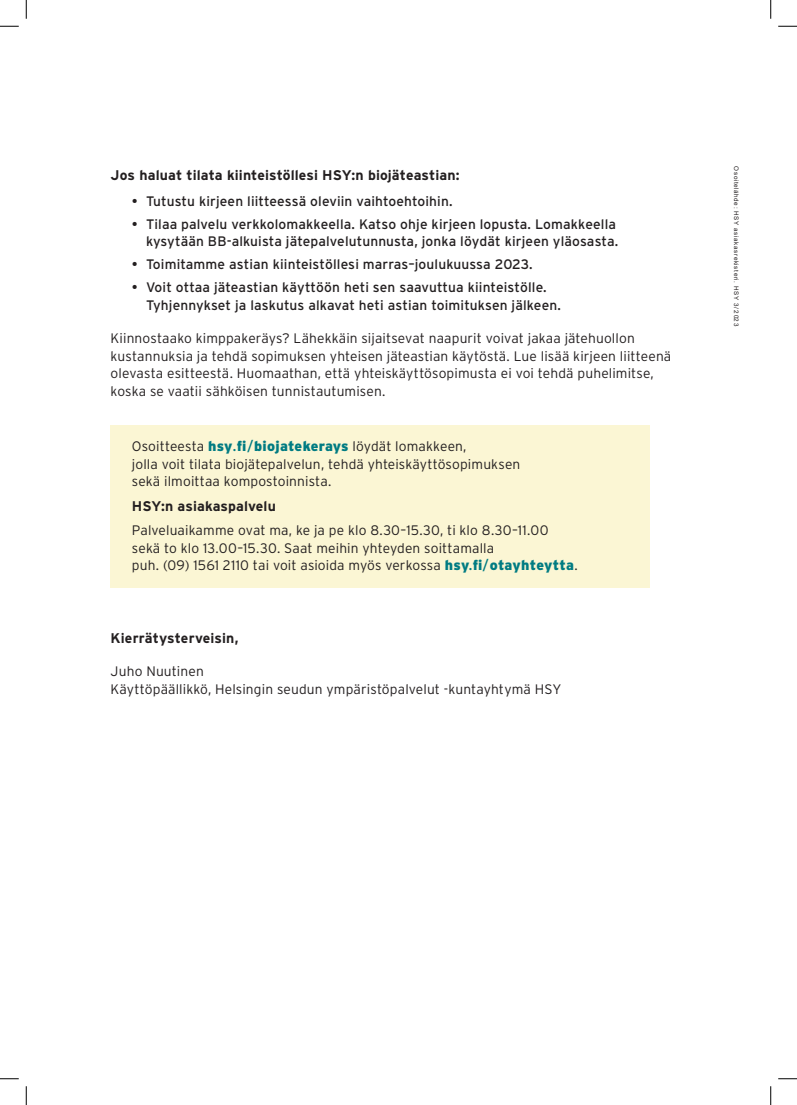
<style>
.page{position:relative;width:797px;height:1105px;background:#fff}
.page>*{position:absolute;margin:0;border:0;box-sizing:border-box;transform-origin:0 0}
.t1{font:700 14px "Interstate";letter-spacing:.005em;color:#231f20}
.t2{font:300 13.75px/17.5px "Interstate";letter-spacing:.01em;color:#231f20}
.t3{font:13.75px/17.5px "Interstate";letter-spacing:.01em;color:#231f20;text-align:right}
.t4{font:6.25px "Arial";letter-spacing:.1em;color:#231f20}
.s1{font-weight:900;font-size:14.12px;color:#007b82}
.s2{font-weight:400;font-size:14.12px;color:#007b82}
</style>
<div class="page">
<div style="left:111px;top:426px;width:539px;height:162px;background:#fbf6d4"></div>
<svg style="left:0;top:25px;width:19px;height:2px"></svg>
<svg style="left:778px;top:25px;width:19px;height:2px"></svg>
<svg style="left:0;top:1078px;width:19px;height:1px"></svg>
<svg style="left:778px;top:1078px;width:19px;height:1px"></svg>
<svg style="left:25px;top:0;width:2px;height:19px"></svg>
<svg style="left:25px;top:1086px;width:2px;height:19px"></svg>
<svg style="left:770px;top:0;width:1px;height:19px"></svg>
<svg style="left:770px;top:1086px;width:1px;height:19px"></svg>
<p class="t1" style="left:111px;top:166px;width:350px">Jos haluat tilata kiinteistöllesi HSY:n biojäteastian:</p>
<p class="t3" style="left:132px;top:192px;width:322px">• Tutustu kirjeen liitteessä oleviin vaihtoehtoihin.</p>
<p class="t3" style="left:132px;top:215px;width:488px">• Tilaa palvelu verkkolomakkeella. Katso ohje kirjeen lopusta. Lomakkeella kysytään BB-alkuista jätepalvelutunnusta, jonka löydät kirjeen yläosasta.</p>
<p class="t3" style="left:132px;top:255px;width:402px">• Toimitamme astian kiinteistöllesi marras–joulukuussa 2023.</p>
<p class="t3" style="left:146px;top:278px;width:416px;line-height:18px;text-align:left;text-indent:-14px">• Voit ottaa jäteastian käyttöön heti sen saavuttua kiinteistölle.<br>Tyhjennykset ja laskutus alkavat heti astian toimituksen jälkeen.</p>
<p class="t2" style="left:111px;top:330px;width:562px">Kiinnostaako kimppakeräys? Lähekkäin sijaitsevat naapurit voivat jakaa jätehuollon kustannuksia ja tehdä sopimuksen yhteisen jäteastian käytöstä. Lue lisää kirjeen liitteenä olevasta esitteestä. Huomaathan, että yhteiskäyttösopimusta ei voi tehdä puhelimitse, koska se vaatii sähköisen tunnistautumisen.</p>
<p class="t2" style="left:132px;top:437px;width:390px">Osoitteesta <span class="s1">hsy</span><span class="s2">.</span><span class="s1">fi</span><span class="s2">/</span><span class="s1">biojatekerays</span> löydät lomakkeen,<br>jolla voit tilata biojätepalvelun, tehdä yhteiskäyttösopimuksen sekä ilmoittaa kompostoinnista.</p>
<p class="t1" style="left:132px;top:497px;width:145px">HSY:n asiakaspalvelu</p>
<p class="t2" style="left:132px;top:522px;width:447px">Palveluaikamme ovat ma, ke ja pe klo 8.30–15.30, ti klo 8.30–11.00 sekä to klo 13.00–15.30. Saat meihin yhteyden soittamalla<br>puh. (09) 1561 2110 tai voit asioida myös verkossa <span class="s1">hsy</span><span class="s2">.</span><span class="s1">fi</span><span class="s2">/</span><span class="s1">otayhteytta</span>.</p>
<p class="t1" style="left:111px;top:629px;width:129px">Kierrätysterveisin,</p>
<p class="t2" style="left:111px;top:662px;width:452px">Juho Nuutinen<br>Käyttöpäällikkö, Helsingin seudun ympäristöpalvelut -kuntayhtymä HSY</p>
<p class="t4" style="left:740px;top:166px;width:161px;rotate:90deg">Osoitelähde: HSY asiakasrekisteri. HSY 3/2023</p>
</div>
